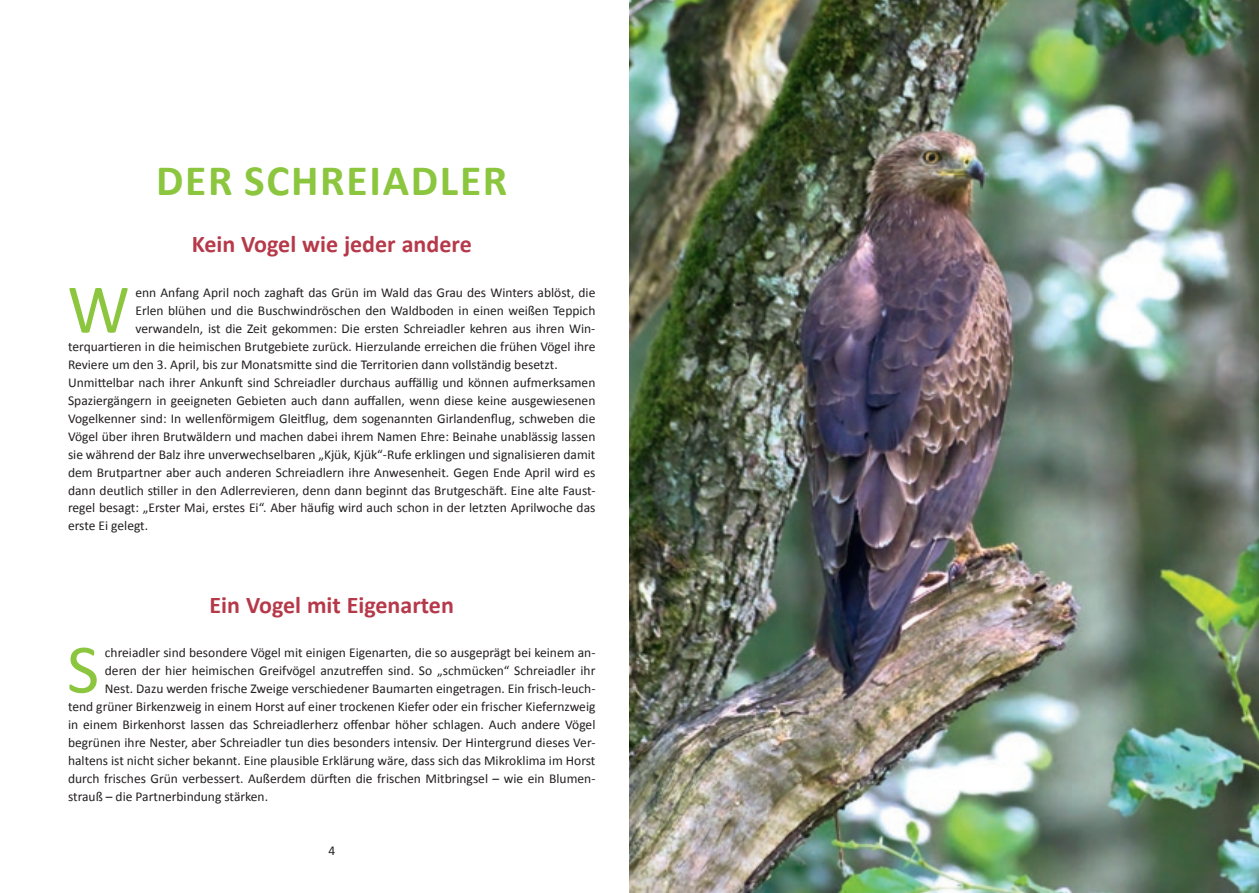
<style>
.page{position:relative;width:1259px;height:893px;background:#fff}
.page>*{position:absolute;margin:0;border:0;box-sizing:border-box;transform-origin:0 0}
.t1{font:70.2px "Calibri";color:#8bc63e}
.t2{font:700 43.5px "Calibri";letter-spacing:.04em;color:#8bc63e}
.t3{font:700 24px "Calibri";color:#b6394a}
.t4{font:13.5px "Calibri";color:#231f20}
</style>
<div class="page">
<img style="left:629px;top:0;width:630px;height:893px">
<h2 class="t2" style="left:156px;top:152px;width:353px">DER SCHREIADLER</h2>
<h3 class="t3" style="left:192px;top:228px;width:282px">Kein Vogel wie jeder andere</h3>
<h1 class="t1" style="left:67px;top:265px;width:64px">W</h1>
<p class="t4" style="left:135px;top:283px;width:461px">enn Anfang April noch zaghaft das Grün im Wald das Grau des Winters ablöst, die</p>
<p class="t4" style="left:135px;top:301px;width:461px">Erlen blühen und die Buschwindröschen den Waldboden in einen weißen Teppich</p>
<p class="t4" style="left:135px;top:319px;width:461px">verwandeln, ist die Zeit gekommen: Die ersten Schreiadler kehren aus ihren Win-</p>
<p class="t4" style="left:68px;top:337px;width:529px">terquartieren in die heimischen Brutgebiete zurück. Hierzulande erreichen die frühen Vögel ihre</p>
<p class="t4" style="left:68px;top:355px;width:491px">Reviere um den 3. April, bis zur Monatsmitte sind die Territorien dann vollständig besetzt.</p>
<p class="t4" style="left:68px;top:373px;width:529px">Unmittelbar nach ihrer Ankunft sind Schreiadler durchaus auffällig und können aufmerksamen</p>
<p class="t4" style="left:68px;top:391px;width:529px">Spaziergängern in geeigneten Gebieten auch dann auffallen, wenn diese keine ausgewiesenen</p>
<p class="t4" style="left:68px;top:409px;width:529px">Vogelkenner sind: In wellenförmigem Gleitflug, dem sogenannten Girlandenflug, schweben die</p>
<p class="t4" style="left:68px;top:427px;width:529px">Vögel über ihren Brutwäldern und machen dabei ihrem Namen Ehre: Beinahe unablässig lassen</p>
<p class="t4" style="left:68px;top:445px;width:529px">sie während der Balz ihre unverwechselbaren „Kjük, Kjük“-Rufe erklingen und signalisieren damit</p>
<p class="t4" style="left:68px;top:463px;width:529px">dem Brutpartner aber auch anderen Schreiadlern ihre Anwesenheit. Gegen Ende April wird es</p>
<p class="t4" style="left:68px;top:481px;width:529px">dann deutlich stiller in den Adlerrevieren, denn dann beginnt das Brutgeschäft. Eine alte Faust-</p>
<p class="t4" style="left:68px;top:499px;width:529px">regel besagt: „Erster Mai, erstes Ei“. Aber häufig wird auch schon in der letzten Aprilwoche das</p>
<p class="t4" style="left:68px;top:517px;width:82px">erste Ei gelegt.</p>
<h3 class="t3" style="left:210px;top:590px;width:246px">Ein Vogel mit Eigenarten</h3>
<h1 class="t1" style="left:67px;top:625px;width:34px">S</h1>
<p class="t4" style="left:105px;top:643px;width:492px">chreiadler sind besondere Vögel mit einigen Eigenarten, die so ausgeprägt bei keinem an-</p>
<p class="t4" style="left:105px;top:661px;width:492px">deren der hier heimischen Greifvögel anzutreffen sind. So „schmücken“ Schreiadler ihr</p>
<p class="t4" style="left:105px;top:679px;width:492px">Nest. Dazu werden frische Zweige verschiedener Baumarten eingetragen. Ein frisch-leuch-</p>
<p class="t4" style="left:68px;top:697px;width:529px">tend grüner Birkenzweig in einem Horst auf einer trockenen Kiefer oder ein frischer Kiefernzweig</p>
<p class="t4" style="left:68px;top:715px;width:529px">in einem Birkenhorst lassen das Schreiadlerherz offenbar höher schlagen. Auch andere Vögel</p>
<p class="t4" style="left:68px;top:733px;width:529px">begrünen ihre Nester, aber Schreiadler tun dies besonders intensiv. Der Hintergrund dieses Ver-</p>
<p class="t4" style="left:68px;top:751px;width:529px">haltens ist nicht sicher bekannt. Eine plausible Erklärung wäre, dass sich das Mikroklima im Horst</p>
<p class="t4" style="left:68px;top:769px;width:529px">durch frisches Grün verbessert. Außerdem dürften die frischen Mitbringsel – wie ein Blumen-</p>
<p class="t4" style="left:68px;top:787px;width:201px">strauß – die Partnerbindung stärken.</p>
<p class="t4" style="left:328px;top:841px;width:8px">4</p>
</div>
